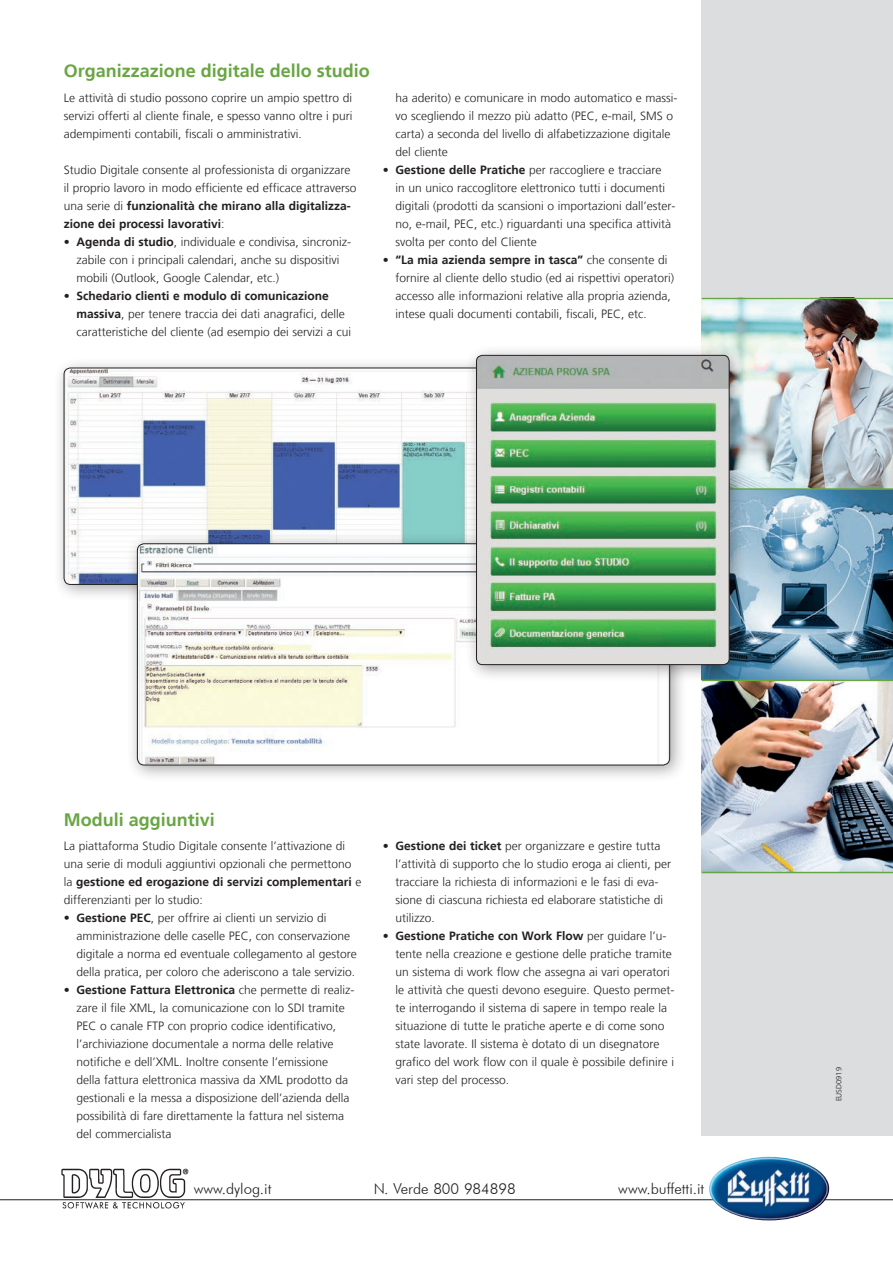
<style>
.page{position:relative;width:893px;height:1263px;background:#fff}
.page>*{position:absolute;margin:0;border:0;box-sizing:border-box;transform-origin:0 0}
.t1{font:700 18px "Frutiger";color:#69a643}
.t2{font:300 15px "Futura BT";color:#231f20}
.t3{font:300 12px/18px "Frutiger";color:#231f20}
.t4{font:300 7.5px "Frutiger";color:#231f20}
.s1{font-weight:700}
</style>
<div class="page">
<div style="left:702px;top:0;width:191px;height:1135px;background:#dcdddf"></div>
<img style="left:702px;top:299px;width:191px;height:573px">
<hr style="left:702px;top:488px;width:191px;height:2px;background:#69a643">
<hr style="left:702px;top:680px;width:191px;height:1px;background:#69a643">
<hr style="left:702px;top:872px;width:191px;height:1px;background:#69a643">
<hr style="left:702px;top:298px;width:191px;height:1px;background:#69a643">
<div style="left:52px;top:356px;width:521px;height:246px;background:#231f20;opacity:.4"></div>
<img style="left:64px;top:368px;width:401px;height:216px">
<div style="left:126px;top:532px;width:561px;height:251px;background:#231f20;opacity:.4"></div>
<img style="left:137px;top:544px;width:533px;height:221px">
<div style="left:465px;top:344px;width:281px;height:338px;background:#231f20;opacity:.4"></div>
<img style="left:476px;top:355px;width:253px;height:310px">
<div style="left:476px;top:355px;width:253px;height:310px;border:1px solid #231f20;border-radius:6px"></div>
<hr style="left:0;top:1199px;width:893px;height:1px;background:#231f20">
<img style="left:709px;top:1157px;width:120px;height:63px">
<img style="left:62px;top:1169px;width:126px;height:39px">
<h1 class="t1" style="left:64px;top:60px;width:308px">Organizzazione digitale dello studio</h1>
<p class="t3" style="left:64px;top:89px;width:290px;text-align:justify">Le attività di studio possono coprire un ampio spettro di servizi offerti al cliente finale, e spesso vanno oltre i puri adempimenti contabili, fiscali o amministrativi.</p>
<p class="t3" style="left:64px;top:161px;width:294px">Studio Digitale consente al professionista di organizzare il proprio lavoro in modo efficiente ed efficace attraverso una serie di <span class="s1">funzionalità che mirano alla digitalizza&shy;zione dei processi lavorativi</span>:</p>
<p class="t3" style="left:77px;top:233px;width:276px;text-indent:-13px"><span class="s1">• Agenda di studio</span>, individuale e condivisa, sincroniz&shy;zabile con i principali calendari, anche su dispositivi mobili (Outlook, Google Calendar, etc.)</p>
<p class="t3" style="left:77px;top:287px;width:276px;text-indent:-13px"><span class="s1">• Schedario clienti e modulo di comunicazione massiva</span>, per tenere traccia dei dati anagrafici, delle caratteristiche del cliente (ad esempio dei servizi a cui</p>
<p class="t3" style="left:395px;top:89px;width:284px">ha aderito) e comunicare in modo automatico e massi&shy;vo scegliendo il mezzo più adatto (PEC, e-mail, SMS o carta) a seconda del livello di alfabetizzazione digitale del cliente</p>
<p class="t3" style="left:395px;top:161px;width:282px;text-indent:-13px"><span class="s1">• Gestione delle Pratiche</span> per raccogliere e tracciare<br>in un unico raccoglitore elettronico tutti i documenti digitali (prodotti da scansioni o importazioni dall’ester&shy;no, e-mail, PEC, etc.) riguardanti una specifica attività svolta per conto del Cliente</p>
<p class="t3" style="left:395px;top:251px;width:280px;text-indent:-13px"><span class="s1">• “La mia azienda sempre in tasca”</span> che consente di fornire al cliente dello studio (ed ai rispettivi operatori) accesso alle informazioni relative alla propria azienda, intese quali documenti contabili, fiscali, PEC, etc.</p>
<h1 class="t1" style="left:64px;top:809px;width:153px">Moduli aggiuntivi</h1>
<p class="t3" style="left:64px;top:837px;width:299px">La piattaforma Studio Digitale consente l’attivazione di una serie di moduli aggiuntivi opzionali che permettono la <span class="s1">gestione ed erogazione di servizi complementari</span> e differenzianti per lo studio:</p>
<p class="t3" style="left:77px;top:909px;width:282px;text-indent:-13px">• <span class="s1">Gestione PEC</span>, per offrire ai clienti un servizio di amministrazione delle caselle PEC, con conservazione digitale a norma ed eventuale collegamento al gestore della pratica, per coloro che aderiscono a tale servizio.</p>
<p class="t3" style="left:77px;top:981px;width:279px;text-indent:-13px"><span class="s1">• Gestione Fattura Elettronica</span> che permette di realiz&shy;zare il file XML, la comunicazione con lo SDI tramite PEC o canale FTP con proprio codice identificativo, l’archiviazione documentale a norma delle relative notifiche e dell’XML. Inoltre consente l’emissione della fattura elettronica massiva da XML prodotto da gestionali e la messa a disposizione dell’azienda della possibilità di fare direttamente la fattura nel sistema del commercialista</p>
<p class="t3" style="left:395px;top:837px;width:277px;text-indent:-13px"><span class="s1">• Gestione dei ticket</span> per organizzare e gestire tutta l’attività di supporto che lo studio eroga ai clienti, per tracciare la richiesta di informazioni e le fasi di eva&shy;sione di ciascuna richiesta ed elaborare statistiche di utilizzo.</p>
<p class="t3" style="left:395px;top:927px;width:281px;text-indent:-13px"><span class="s1">• Gestione Pratiche con Work Flow</span> per guidare l’u&shy;tente nella creazione e gestione delle pratiche tramite un sistema di work flow che assegna ai vari operatori le attività che questi devono eseguire. Questo permet&shy;te interrogando il sistema di sapere in tempo reale la situazione di tutte le pratiche aperte e di come sono state lavorate. Il sistema è dotato di un disegnatore grafico del work flow con il quale è possibile definire i vari step del processo.</p>
<p class="t2" style="left:194px;top:1180px;width:79px">www.dylog.it</p>
<p class="t2" style="left:374px;top:1180px;width:144px">N. Verde 800 984898</p>
<p class="t2" style="left:618px;top:1180px;width:88px">www.buffetti.it</p>
<p class="t4" style="left:835px;top:1101px;width:36px;rotate:-90deg">EUSD0919</p>
</div>
